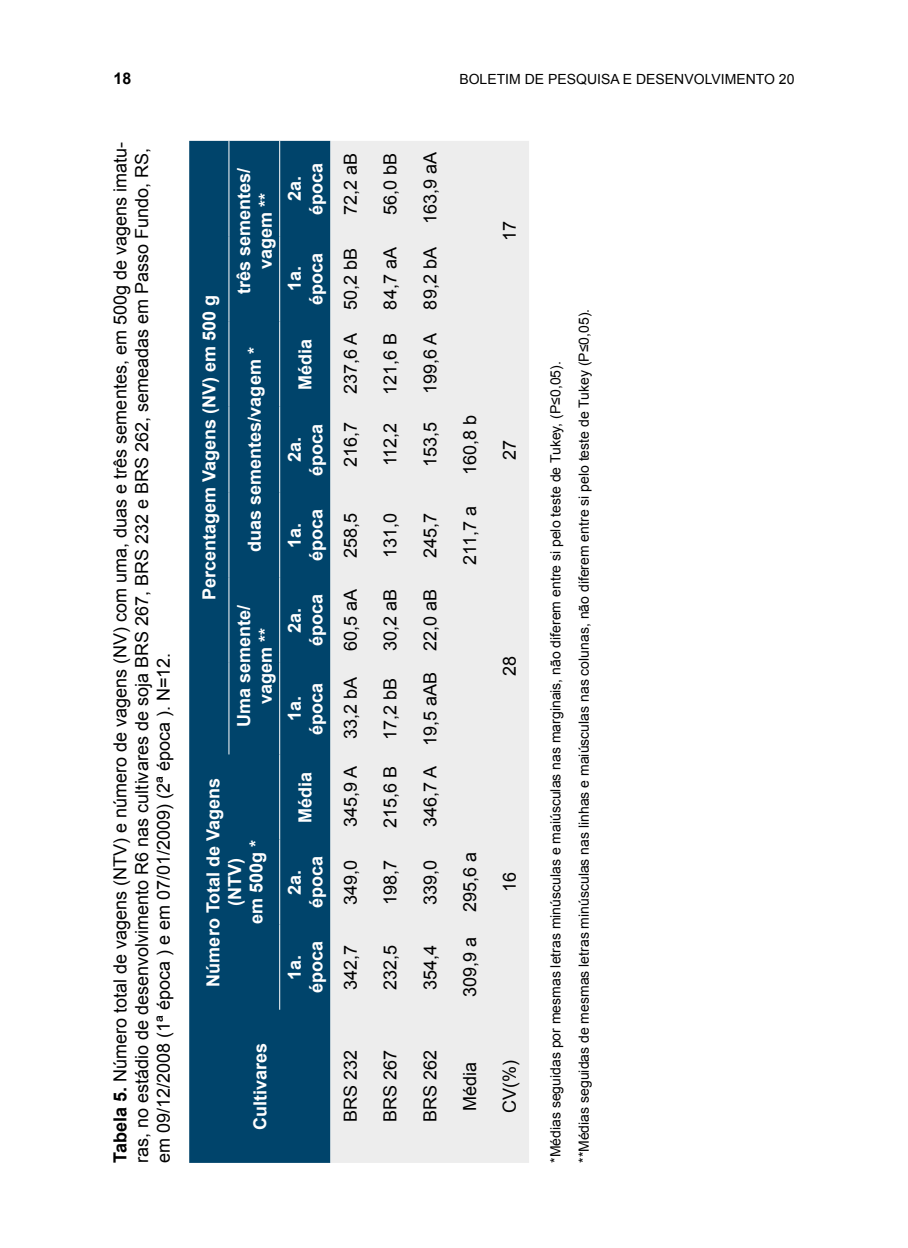
<style>
.page{position:relative;width:908px;height:1248px;background:#fff}
.page>*{position:absolute;margin:0;border:0;box-sizing:border-box;transform-origin:0 0}
.t1{font:18px/21.6px "Arial";color:#000}
.t2{font:700 18px/21.6px "Arial";color:#fff;text-align:center}
.t3{font:700 16px "Arial";color:#000}
.t4{font:14px/28.2px "Arial";color:#000}
.s1{font-weight:700}
</style>
<div class="page">
<div style="left:189px;top:141px;width:141px;height:1021px;background:#00446b"></div>
<div style="left:330px;top:141px;width:199px;height:1021px;background:#ededed"></div>
<hr style="left:228px;top:662px;width:1px;height:92px;background:#fff">
<hr style="left:228px;top:577px;width:1px;height:85px;background:#fff">
<hr style="left:228px;top:492px;width:1px;height:85px;background:#fff">
<hr style="left:228px;top:406px;width:1px;height:86px;background:#fff">
<hr style="left:228px;top:321px;width:1px;height:85px;background:#fff">
<hr style="left:228px;top:236px;width:1px;height:85px;background:#fff">
<hr style="left:228px;top:141px;width:1px;height:95px;background:#fff">
<hr style="left:279px;top:924px;width:1px;height:85px;background:#fff">
<hr style="left:279px;top:839px;width:1px;height:85px;background:#fff">
<hr style="left:279px;top:754px;width:1px;height:85px;background:#fff">
<hr style="left:279px;top:662px;width:1px;height:92px;background:#fff">
<hr style="left:279px;top:577px;width:1px;height:85px;background:#fff">
<hr style="left:279px;top:492px;width:1px;height:85px;background:#fff">
<hr style="left:279px;top:406px;width:1px;height:86px;background:#fff">
<hr style="left:279px;top:321px;width:1px;height:85px;background:#fff">
<hr style="left:279px;top:236px;width:1px;height:85px;background:#fff">
<hr style="left:279px;top:141px;width:1px;height:95px;background:#fff">
<p class="t3" style="left:113px;top:67px;width:19px">18</p>
<p class="t4" style="left:459px;top:65px;width:336px">BOLETIM DE PESQUISA E DESENVOLVIMENTO 20</p>
<p class="t1" style="left:110px;top:1162px;width:1022px;rotate:-90deg"><span class="s1">Tabela 5.</span> Número total de vagens (NTV) e número de vagens (NV) com uma, duas e três sementes, em 500g de vagens imatu&shy;ras, no estádio de desenvolvimento R6 nas cultivares de soja BRS 267, BRS 232 e BRS 262, semeadas em Passo Fundo, RS, em 09/12/2008 (1ª época ) e em 07/01/2009) (2ª época ). N=12.</p>
<p class="t2" style="left:199px;top:600px;width:307px;rotate:-90deg">Percentagem Vagens (NV) em 500 g</p>
<p class="t2" style="left:233px;top:294px;width:128px;rotate:-90deg">três sementes/ vagem **</p>
<p class="t2" style="left:284px;top:215px;width:54px;rotate:-90deg">2a. época</p>
<p class="t2" style="left:284px;top:305px;width:54px;rotate:-90deg">1a. época</p>
<p class="t2" style="left:244px;top:551px;width:206px;rotate:-90deg">duas sementes/vagem *</p>
<p class="t2" style="left:295px;top:389px;width:53px;rotate:-90deg">Média</p>
<p class="t2" style="left:284px;top:475px;width:54px;rotate:-90deg">2a. época</p>
<p class="t2" style="left:284px;top:561px;width:54px;rotate:-90deg">1a. época</p>
<p class="t2" style="left:233px;top:727px;width:124px;rotate:-90deg">Uma semente/ vagem **</p>
<p class="t2" style="left:284px;top:646px;width:54px;rotate:-90deg">2a. época</p>
<p class="t2" style="left:284px;top:734px;width:54px;rotate:-90deg">1a. época</p>
<p class="t2" style="left:203px;top:986px;width:210px;rotate:-90deg">Número Total de Vagens (NTV)<br>em 500g *</p>
<p class="t2" style="left:295px;top:822px;width:53px;rotate:-90deg">Média</p>
<p class="t2" style="left:284px;top:908px;width:54px;rotate:-90deg">2a. época</p>
<p class="t2" style="left:284px;top:993px;width:54px;rotate:-90deg">1a. época</p>
<p class="t1" style="left:340px;top:215px;width:64px;rotate:-90deg">72,2 aB</p>
<p class="t1" style="left:340px;top:310px;width:64px;rotate:-90deg">50,2 bB</p>
<p class="t1" style="left:340px;top:394px;width:63px;rotate:-90deg">237,6 A</p>
<p class="t1" style="left:340px;top:467px;width:47px;rotate:-90deg">216,7</p>
<p class="t1" style="left:340px;top:557px;width:47px;rotate:-90deg">258,5</p>
<p class="t1" style="left:340px;top:650px;width:64px;rotate:-90deg">60,5 aA</p>
<p class="t1" style="left:340px;top:739px;width:64px;rotate:-90deg">33,2 bA</p>
<p class="t1" style="left:340px;top:827px;width:63px;rotate:-90deg">345,9 A</p>
<p class="t1" style="left:340px;top:904px;width:47px;rotate:-90deg">349,0</p>
<p class="t1" style="left:340px;top:989px;width:47px;rotate:-90deg">342,7</p>
<p class="t2" style="left:250px;top:1129px;width:89px;rotate:-90deg">Cultivares</p>
<p class="t1" style="left:340px;top:1122px;width:74px;rotate:-90deg">BRS 232</p>
<p class="t1" style="left:379px;top:215px;width:64px;rotate:-90deg">56,0 bB</p>
<p class="t1" style="left:379px;top:309px;width:64px;rotate:-90deg">84,7 aA</p>
<p class="t1" style="left:379px;top:395px;width:64px;rotate:-90deg">121,6 B</p>
<p class="t1" style="left:379px;top:466px;width:45px;rotate:-90deg">112,2</p>
<p class="t1" style="left:379px;top:557px;width:47px;rotate:-90deg">131,0</p>
<p class="t1" style="left:379px;top:651px;width:64px;rotate:-90deg">30,2 aB</p>
<p class="t1" style="left:379px;top:739px;width:64px;rotate:-90deg">17,2 bB</p>
<p class="t1" style="left:379px;top:828px;width:64px;rotate:-90deg">215,6 B</p>
<p class="t1" style="left:379px;top:904px;width:47px;rotate:-90deg">198,7</p>
<p class="t1" style="left:379px;top:989px;width:47px;rotate:-90deg">232,5</p>
<p class="t1" style="left:379px;top:1122px;width:74px;rotate:-90deg">BRS 267</p>
<p class="t1" style="left:419px;top:224px;width:74px;rotate:-90deg">163,9 aA</p>
<p class="t1" style="left:419px;top:309px;width:64px;rotate:-90deg">89,2 bA</p>
<p class="t1" style="left:419px;top:394px;width:63px;rotate:-90deg">199,6 A</p>
<p class="t1" style="left:419px;top:467px;width:47px;rotate:-90deg">153,5</p>
<p class="t1" style="left:419px;top:557px;width:47px;rotate:-90deg">245,7</p>
<p class="t1" style="left:419px;top:827px;width:239px;rotate:-90deg">346,7 A 19,5 aAB 22,0 aB</p>
<p class="t1" style="left:419px;top:904px;width:47px;rotate:-90deg">339,0</p>
<p class="t1" style="left:419px;top:989px;width:47px;rotate:-90deg">354,4</p>
<p class="t1" style="left:419px;top:1122px;width:74px;rotate:-90deg">BRS 262</p>
<p class="t1" style="left:498px;top:241px;width:22px;rotate:-90deg">17</p>
<p class="t1" style="left:459px;top:474px;width:62px;rotate:-90deg">160,8 b</p>
<p class="t1" style="left:459px;top:564px;width:60px;rotate:-90deg">211,7 a</p>
<p class="t1" style="left:498px;top:459px;width:22px;rotate:-90deg">27</p>
<p class="t1" style="left:498px;top:676px;width:22px;rotate:-90deg">28</p>
<p class="t1" style="left:459px;top:912px;width:62px;rotate:-90deg">295,6 a</p>
<p class="t1" style="left:459px;top:997px;width:62px;rotate:-90deg">309,9 a</p>
<p class="t1" style="left:498px;top:892px;width:22px;rotate:-90deg">16</p>
<p class="t1" style="left:459px;top:1110px;width:51px;rotate:-90deg">Média</p>
<p class="t1" style="left:498px;top:1112px;width:54px;rotate:-90deg">CV(%)</p>
<p class="t4" style="left:541px;top:1162px;width:855px;rotate:-90deg">*Médias seguidas por mesmas letras minúsculas e maiúsculas nas marginais, não diferem entre si pelo teste de Tukey, (P≤0,05). **Médias seguidas de mesmas letras minúsculas nas linhas e maiúsculas nas colunas, não diferem entre si pelo teste de Tukey (P≤0,05).</p>
</div>
